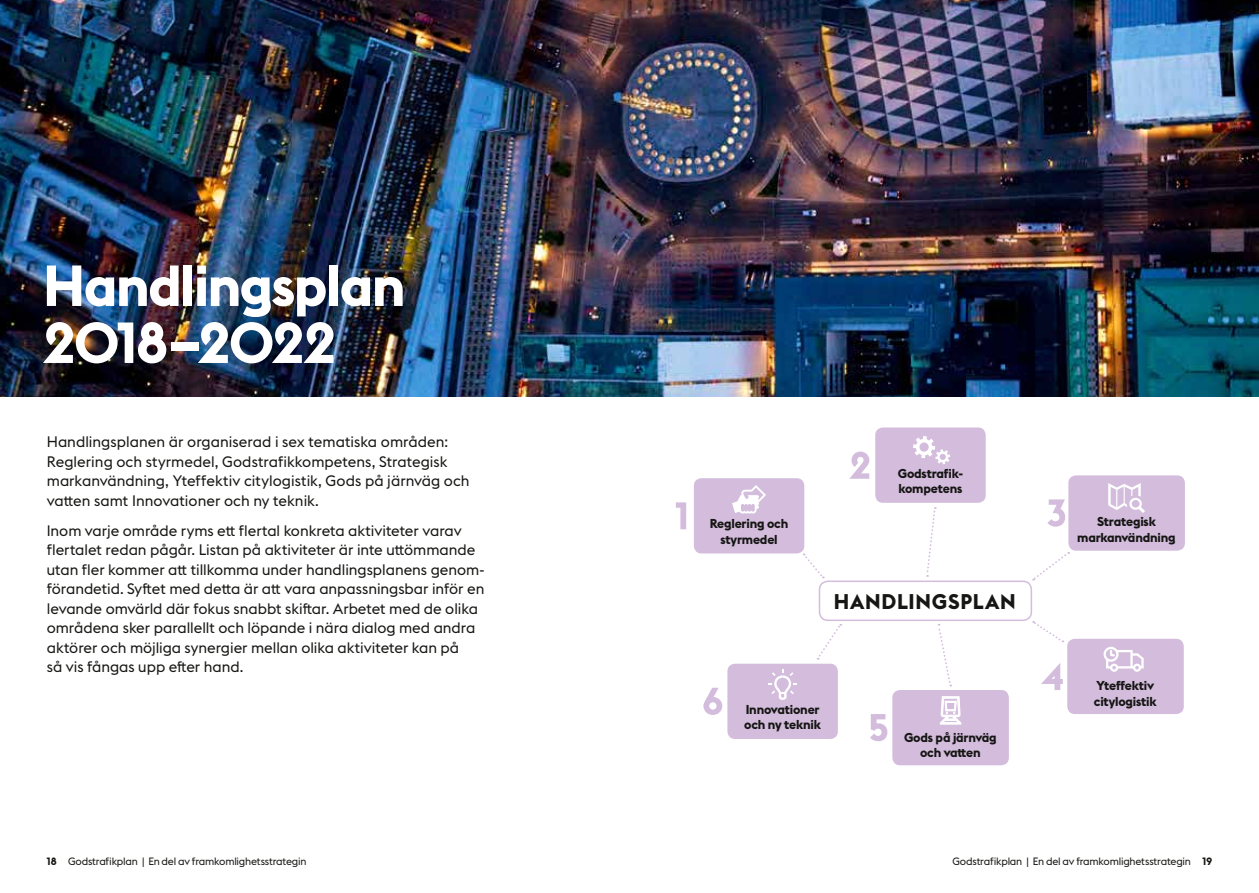
<style>
.page{position:relative;width:1259px;height:893px;background:#fff}
.page>*{position:absolute;margin:0;border:0;box-sizing:border-box;transform-origin:0 0}
.t1{font:700 57px/57px "Stockholm Type";letter-spacing:-.03em;color:#fff}
.t2{font:700 21px "Stockholm Type";letter-spacing:.035em;color:#161614}
.t3{font:15px/19.5px "Stockholm Type";color:#161614}
.t4{font:700 12.75px/15.8px "Stockholm Type";letter-spacing:-.015em;color:#161614;text-align:center}
.t5{font:10.5px "Stockholm Type";letter-spacing:-.02em;color:#161614}
.s1{font-weight:700}
</style>
<div class="page">
<img style="left:0;top:0;width:1259px;height:397px">
<div style="left:1067px;top:475px;width:118px;height:76px;background:#d3bcdc;border-radius:9px"></div>
<div style="left:1067px;top:474px;width:119px;height:78px;border:2px solid #fff;border-radius:9px"></div>
<svg style="left:870px;top:714px;width:17px;height:27px"></svg>
<svg style="left:849px;top:452px;width:20px;height:27px"></svg>
<svg style="left:1047px;top:499px;width:18px;height:28px"></svg>
<svg style="left:1041px;top:663px;width:21px;height:27px"></svg>
<svg style="left:703px;top:688px;width:19px;height:27px"></svg>
<div style="left:818px;top:581px;width:214px;height:40px;border:2px solid #d3bcdc;border-radius:9px"></div>
<svg style="left:1108px;top:483px;width:37px;height:30px"></svg>
<div style="left:693px;top:477px;width:112px;height:77px;background:#d3bcdc;border-radius:9px"></div>
<div style="left:692px;top:477px;width:114px;height:78px;border:2px solid #fff;border-radius:9px"></div>
<svg style="left:676px;top:502px;width:10px;height:27px"></svg>
<svg style="left:732px;top:485px;width:34px;height:28px"></svg>
<svg style="left:803px;top:554px;width:21px;height:24px"></svg>
<div style="left:874px;top:427px;width:112px;height:77px;background:#d3bcdc;border-radius:9px"></div>
<div style="left:873px;top:426px;width:114px;height:78px;border:2px solid #fff;border-radius:9px"></div>
<div style="left:726px;top:663px;width:112px;height:77px;background:#d3bcdc;border-radius:9px"></div>
<div style="left:726px;top:662px;width:113px;height:78px;border:2px solid #fff;border-radius:9px"></div>
<svg style="left:768px;top:669px;width:29px;height:31px"></svg>
<svg style="left:817px;top:624px;width:24px;height:36px"></svg>
<svg style="left:926px;top:507px;width:10px;height:70px"></svg>
<svg style="left:913px;top:436px;width:37px;height:28px"></svg>
<svg style="left:1032px;top:552px;width:37px;height:29px"></svg>
<div style="left:1066px;top:638px;width:118px;height:77px;background:#d3bcdc;border-radius:9px"></div>
<div style="left:1065px;top:637px;width:120px;height:79px;border:2px solid #fff;border-radius:9px"></div>
<svg style="left:1103px;top:647px;width:40px;height:25px"></svg>
<div style="left:891px;top:689px;width:118px;height:77px;background:#d3bcdc;border-radius:9px"></div>
<div style="left:891px;top:688px;width:119px;height:79px;border:2px solid #fff;border-radius:9px"></div>
<svg style="left:939px;top:696px;width:22px;height:29px"></svg>
<svg style="left:1032px;top:621px;width:31px;height:21px"></svg>
<svg style="left:937px;top:624px;width:14px;height:62px"></svg>
<h1 class="t1" style="left:43px;top:255px;width:364px">Handlingsplan<br>2018–2022</h1>
<p class="t3" style="left:47px;top:431px;width:424px">Handlingsplanen är organiserad i sex tematiska områden:<br>Reglering och styrmedel, Godstrafikkompetens, Strategisk markanvändning, Yteffektiv citylogistik, Gods på järnväg och vatten samt Innovationer och ny teknik.</p>
<p class="t3" style="left:47px;top:520px;width:439px">Inom varje område ryms ett flertal konkreta aktiviteter varav flertalet redan pågår. Listan på aktiviteter är inte uttömmande utan fler kommer att tillkomma under handlingsplanens genom&shy;förandetid. Syftet med detta är att vara anpassningsbar inför en levande omvärld där fokus snabbt skiftar. Arbetet med de olika områdena sker parallellt och löpande i nära dialog med andra aktörer och möjliga synergier mellan olika aktiviteter kan på<br>så vis fångas upp efter hand.</p>
<p class="t4" style="left:710px;top:515px;width:80px">Reglering och styrmedel</p>
<p class="t4" style="left:897px;top:466px;width:67px;line-height:15px;text-align:left">Godstrafik&shy;kompetens</p>
<h2 class="t2" style="left:834px;top:587px;width:183px">HANDLINGSPLAN</h2>
<p class="t4" style="left:744px;top:702px;width:78px;line-height:15px;text-align:left">Innovationer och ny teknik</p>
<p class="t4" style="left:904px;top:729px;width:94px;line-height:15px">Gods på järnväg och vatten</p>
<p class="t4" style="left:1077px;top:513px;width:100px">Strategisk markanvändning</p>
<p class="t4" style="left:1094px;top:677px;width:64px;text-align:left">Yteffektiv citylogistik</p>
<p class="t5" style="left:47px;top:854px;width:261px"><span class="s1">18</span> Godstrafikplan | En del av framkomlighetsstrategin</p>
<p class="t5" style="left:952px;top:854px;width:261px">Godstrafikplan | En del av framkomlighetsstrategin <span class="s1">19</span></p>
</div>
